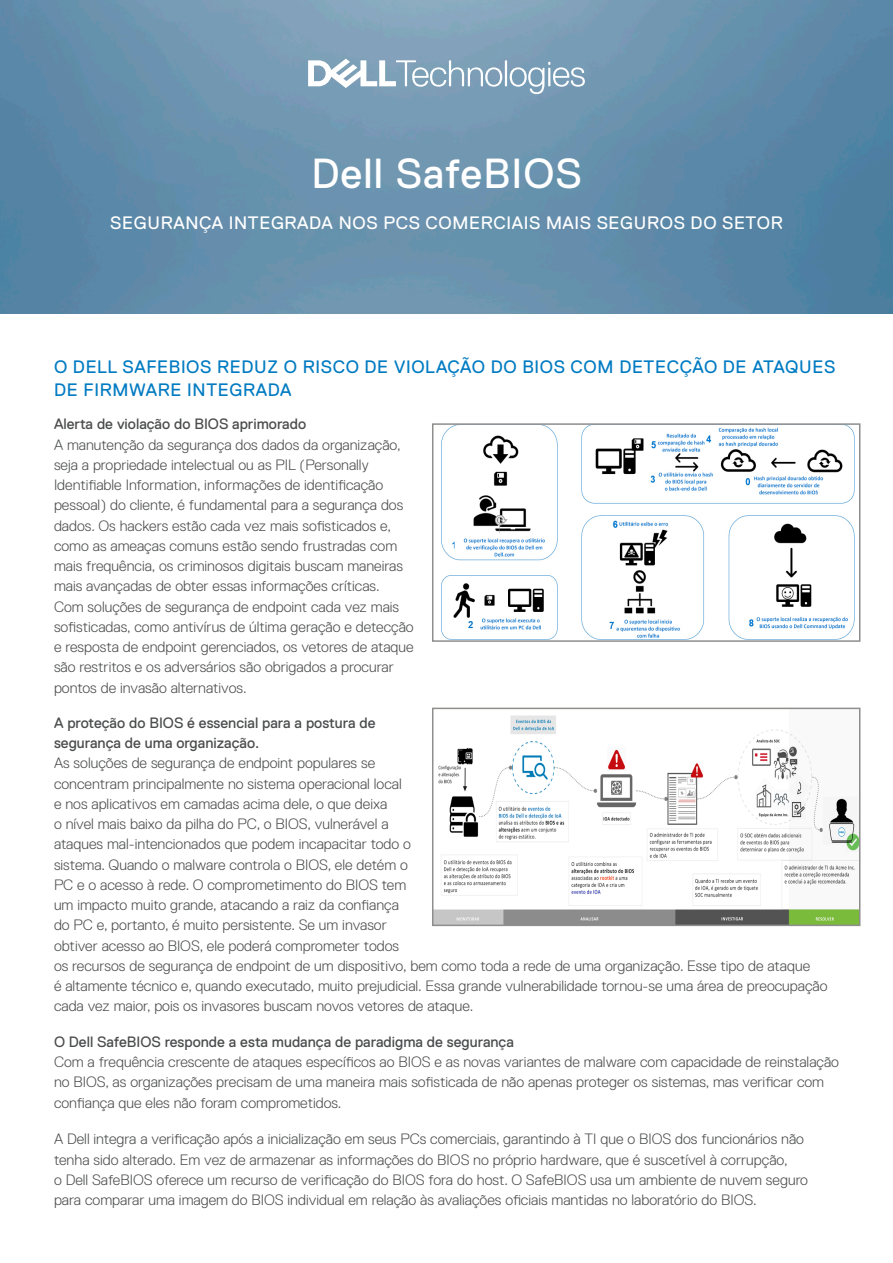
<style>
.page{position:relative;width:893px;height:1263px;background:#fff}
.page>*{position:absolute;margin:0;border:0;box-sizing:border-box;transform-origin:0 0}
.t1{font:42px "Dell Replica";letter-spacing:.025em;color:#fff}
.t2{font:18px/22.5px "Dell Replica";letter-spacing:.035em;color:#007bc2}
.t3{font:18px "Dell Replica";letter-spacing:.035em;color:#fff}
.Body_Text{font:300 15px/20.2px "Dell Replica";color:#4b4c4d}
.Body_Headline{font:300 15px/20.2px "Dell Replica";color:#4b4c4d}
.Body_Headline-2{font:15px/20.2px "Dell Replica";color:#4b4c4d}
</style>
<div class="page">
<img style="left:0;top:0;width:893px;height:314px">
<img style="left:435px;top:715px;width:422px;height:208px">
<div style="left:432px;top:708px;width:428px;height:218px;border:2px solid #8e8e8d"></div>
<img style="left:441px;top:426px;width:414px;height:213px">
<div style="left:432px;top:423px;width:428px;height:219px;border:2px solid #8e8e8d"></div>
<svg style="left:308px;top:59px;width:277px;height:35px"></svg>
<p class="t1" style="left:311px;top:151px;width:272px">Dell SafeBIOS</p>
<p class="t3" style="left:110px;top:213px;width:674px">SEGURANÇA INTEGRADA NOS PCS COMERCIAIS MAIS SEGUROS DO SETOR</p>
<p class="t2" style="left:54px;top:356px;width:783px">O DELL SAFEBIOS REDUZ O RISCO DE VIOLAÇÃO DO BIOS COM DETECÇÃO DE ATAQUES<br>DE FIRMWARE INTEGRADA</p>
<p class="Body_Headline-2" style="left:54px;top:414px;width:254px">Alerta de violação do BIOS aprimorado</p>
<p class="Body_Headline" style="left:54px;top:434px;width:361px">A manutenção da segurança dos dados da organização, seja a propriedade intelectual ou as PIL (Personally Identifiable Information, informações de identificação pessoal) do cliente, é fundamental para a segurança dos dados. Os hackers estão cada vez mais sofisticados e, como as ameaças comuns estão sendo frustradas com mais frequência, os criminosos digitais buscam maneiras mais avançadas de obter essas informações críticas.<br>Com soluções de segurança de endpoint cada vez mais sofisticadas, como antivírus de última geração e detecção e resposta de endpoint gerenciados, os vetores de ataque são restritos e os adversários são obrigados a procurar pontos de invasão alternativos.</p>
<p class="Body_Headline-2" style="left:54px;top:713px;width:323px">A proteção do BIOS é essencial para a postura de segurança de uma organização.</p>
<p class="Body_Text" style="left:54px;top:753px;width:775px">As soluções de segurança de endpoint populares se<br>concentram principalmente no sistema operacional local<br>e nos aplicativos em camadas acima dele, o que deixa<br>o nível mais baixo da pilha do PC, o BIOS, vulnerável a<br>ataques mal-intencionados que podem incapacitar todo o<br>sistema. Quando o malware controla o BIOS, ele detém o<br>PC e o acesso à rede. O comprometimento do BIOS tem<br>um impacto muito grande, atacando a raiz da confiança<br>do PC e, portanto, é muito persistente. Se um invasor<br>obtiver acesso ao BIOS, ele poderá comprometer todos<br>os recursos de segurança de endpoint de um dispositivo, bem como toda a rede de uma organização. Esse tipo de ataque<br>é altamente técnico e, quando executado, muito prejudicial. Essa grande vulnerabilidade tornou-se uma área de preocupação cada vez maior, pois os invasores buscam novos vetores de ataque.</p>
<p class="Body_Headline-2" style="left:54px;top:1031px;width:461px">O Dell SafeBIOS responde a esta mudança de paradigma de segurança</p>
<p class="Body_Headline" style="left:54px;top:1052px;width:786px">Com a frequência crescente de ataques específicos ao BIOS e as novas variantes de malware com capacidade de reinstalação no BIOS, as organizações precisam de uma maneira mais sofisticada de não apenas proteger os sistemas, mas verificar com confiança que eles não foram comprometidos.</p>
<p class="Body_Text" style="left:54px;top:1129px;width:756px">A Dell integra a verificação após a inicialização em seus PCs comerciais, garantindo à TI que o BIOS dos funcionários não tenha sido alterado. Em vez de armazenar as informações do BIOS no próprio hardware, que é suscetível à corrupção,<br>o Dell SafeBIOS oferece um recurso de verificação do BIOS fora do host. O SafeBIOS usa um ambiente de nuvem seguro para comparar uma imagem do BIOS individual em relação às avaliações oficiais mantidas no laboratório do BIOS.</p>
</div>
